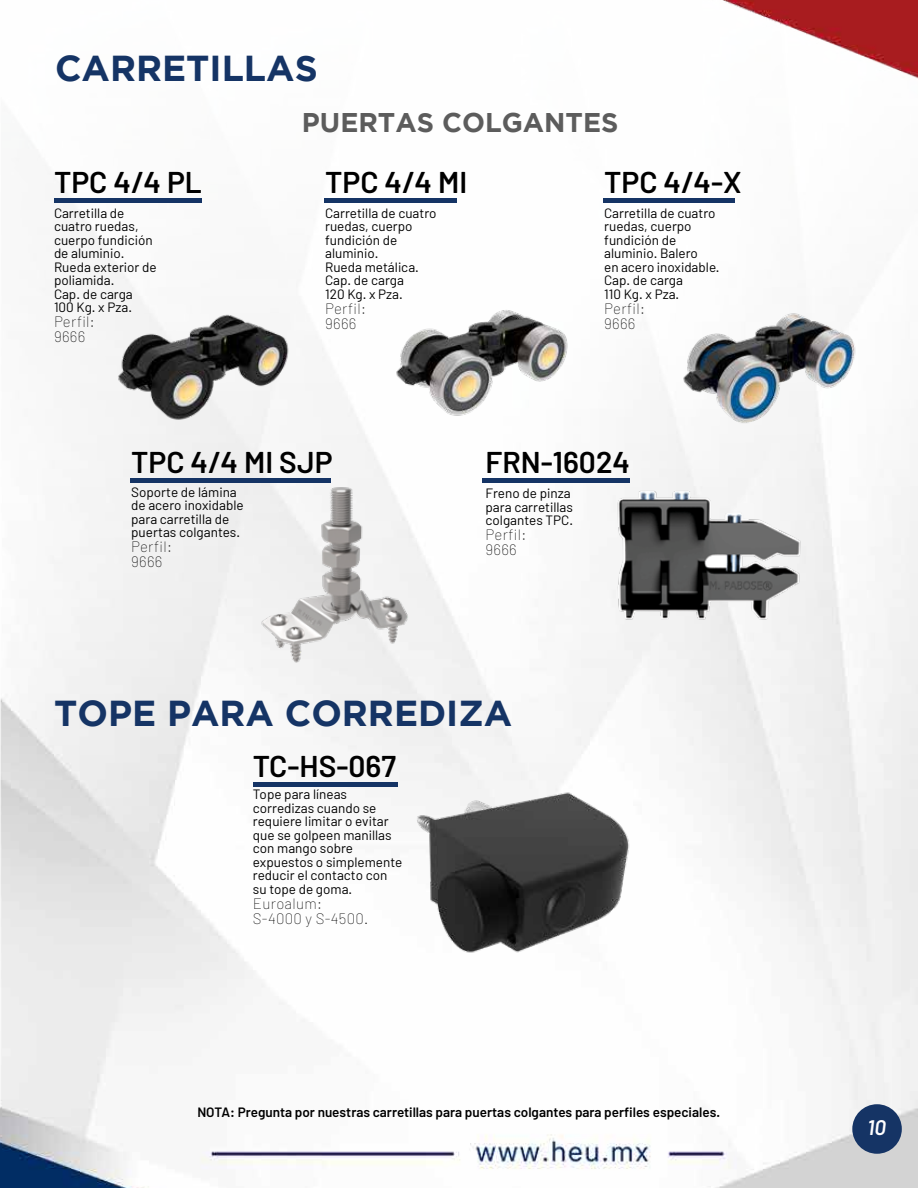
<style>
.page{position:relative;width:918px;height:1188px;background:#fff}
.page>*{position:absolute;margin:0;border:0;box-sizing:border-box;transform-origin:0 0}
.t1{font:700 36px "Gotham";color:#153465}
.t2{font:600 30px "Barlow";color:#000}
.t3{font:700 27px "Gotham";color:#5c5c5c}
.t4{font:italic 600 21px "Barlow";color:#fff}
.t5{font:100 15px/15px "Barlow";letter-spacing:.02em;color:#000}
.t6{font:13.5px/13.5px "Barlow";color:#000}
.t7{font:600 13.5px "Barlow";color:#000}
</style>
<div class="page">
<img style="left:0;top:0;width:918px;height:1188px">
<div style="left:852px;top:1104px;width:50px;height:50px;background:#153465;border-radius:50%"></div>
<img style="left:668px;top:294px;width:197px;height:140px">
<img style="left:102px;top:286px;width:191px;height:148px">
<img style="left:601px;top:487px;width:202px;height:140px">
<hr style="left:603px;top:199px;width:132px;height:4px;background:#153465">
<hr style="left:324px;top:199px;width:132px;height:4px;background:#153465">
<img style="left:378px;top:295px;width:193px;height:139px">
<hr style="left:54px;top:199px;width:147px;height:4px;background:#153465">
<div style="left:130px;top:478px;width:201px;height:5px;background:#153465"></div>
<div style="left:482px;top:478px;width:148px;height:5px;background:#153465"></div>
<img style="left:254px;top:483px;width:159px;height:183px">
<img style="left:362px;top:736px;width:328px;height:249px">
<hr style="left:253px;top:782px;width:144px;height:4px;background:#153465">
<h1 class="t1" style="left:55px;top:48px;width:264px">CARRETILLAS</h1>
<h3 class="t3" style="left:302px;top:107px;width:318px">PUERTAS COLGANTES</h3>
<h2 class="t2" style="left:604px;top:164px;width:139px">TPC 4/4-X</h2>
<p class="t6" style="left:604px;top:206px;width:117px">Carretilla de cuatro ruedas, cuerpo fundición de aluminio. Balero<br>en acero inoxidable.<br>Cap. de carga<br>110 Kg. x Pza.</p>
<p class="t5" style="left:604px;top:300px;width:42px">Perfil:<br>9666</p>
<h2 class="t2" style="left:54px;top:164px;width:149px">TPC 4/4 PL</h2>
<p class="t6" style="left:54px;top:206px;width:104px">Carretilla de cuatro ruedas, cuerpo fundición de aluminio.<br>Rueda exterior de poliamida.<br>Cap. de carga<br>100 Kg. x Pza.</p>
<p class="t5" style="left:54px;top:314px;width:42px">Perfil:<br>9666</p>
<h2 class="t2" style="left:325px;top:164px;width:144px">TPC 4/4 MI</h2>
<p class="t6" style="left:325px;top:206px;width:113px">Carretilla de cuatro ruedas, cuerpo fundición de aluminio.<br>Rueda metálica.<br>Cap. de carga<br>120 Kg. x Pza.</p>
<p class="t5" style="left:325px;top:300px;width:42px">Perfil:<br>9666</p>
<h2 class="t2" style="left:131px;top:444px;width:203px">TPC 4/4 MI SJP</h2>
<p class="t6" style="left:131px;top:485px;width:114px">Soporte de lámina de acero inoxidable para carretilla de puertas colgantes.</p>
<p class="t5" style="left:131px;top:539px;width:42px">Perfil:<br>9666</p>
<h2 class="t2" style="left:486px;top:444px;width:146px">FRN-16024</h2>
<p class="t6" style="left:486px;top:487px;width:89px">Freno de pinza para carretillas colgantes TPC.</p>
<p class="t5" style="left:486px;top:527px;width:42px">Perfil:<br>9666</p>
<h1 class="t1" style="left:54px;top:692px;width:460px">TOPE PARA CORREDIZA</h1>
<h2 class="t2" style="left:253px;top:747px;width:145px">TC-HS-067</h2>
<p class="t6" style="left:253px;top:788px;width:151px">Tope para líneas corredizas cuando se requiere limitar o evitar que se golpeen manillas con mango sobre expuestos o simplemente reducir el contacto con su tope de goma.</p>
<p class="t5" style="left:253px;top:896px;width:117px">Euroalum:<br>S-4000 y S-4500.</p>
<p class="t7" style="left:197px;top:1104px;width:524px">NOTA: Pregunta por nuestras carretillas para puertas colgantes para perfiles especiales.</p>
<h3 class="t4" style="left:867px;top:1115px;width:20px">10</h3>
</div>
